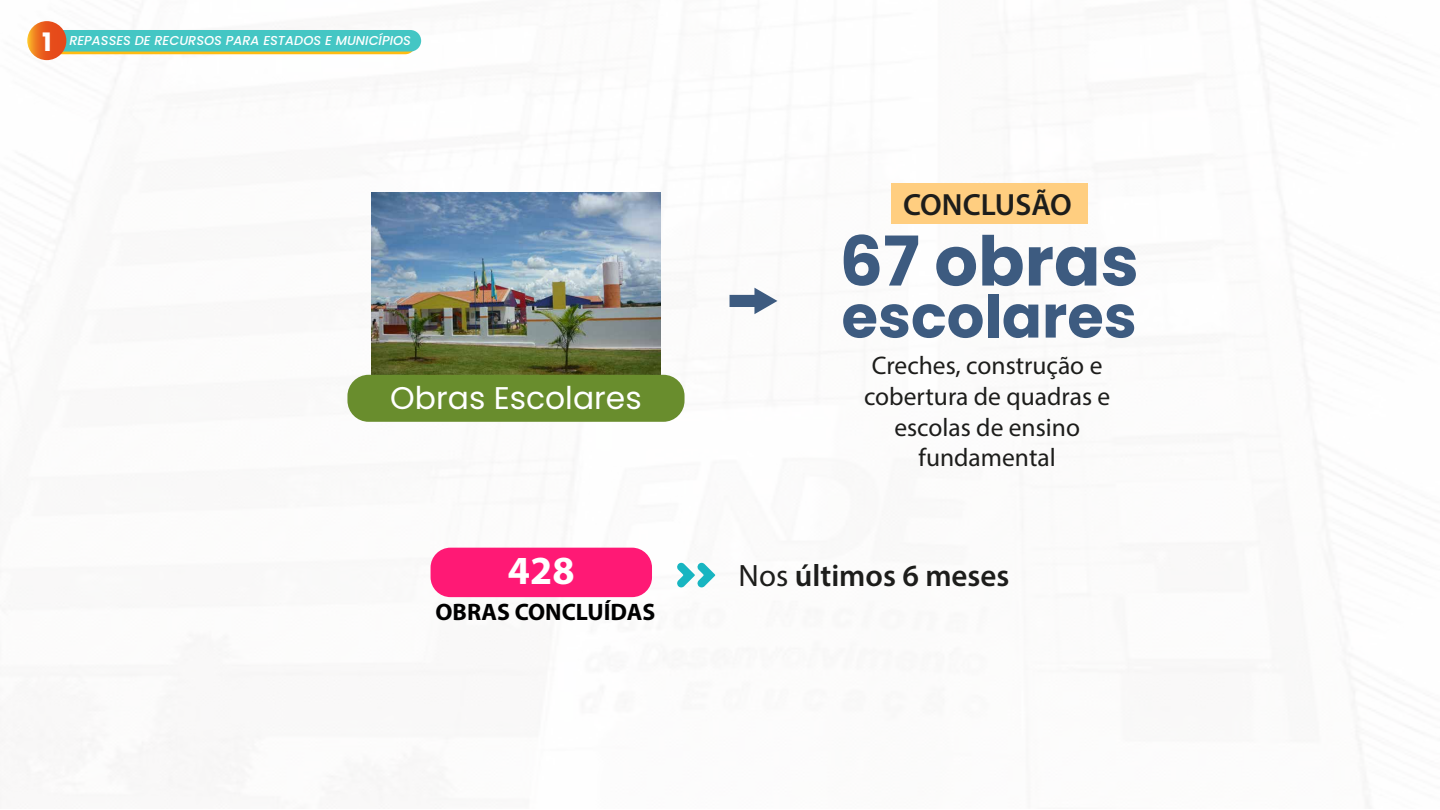
<style>
.page{position:relative;width:1440px;height:810px;background:#fff}
.page>*{position:absolute;margin:0;border:0;box-sizing:border-box;transform-origin:0 0}
.t1{font:700 68.62px "Poppins";color:#3d5b80}
.t2{font:700 59.1px "Poppins";color:#3d5b80}
.t3{font:700 40.05px "Myriad Pro";color:#fff}
.t4{font:31.35px "Poppins";color:#fff}
.t5{font:600 30.97px "Myriad Pro";color:#1d1d1b}
.t6{font:600 30.75px "Myriad Pro";color:#1d1d1b}
.t7{font:25.5px/30.6px "Myriad Pro";color:#1d1d1b;text-align:center}
.t8{font:700 25.42px "Poppins";color:#fff}
.t9{font:700 23.85px "Myriad Pro";color:#000}
.t10{font:italic 500 12.9px "Poppins";color:#fff}
.s1{font-weight:400}
</style>
<div class="page">
<img style="left:372px;top:193px;width:288px;height:182px">
<div style="left:347px;top:375px;width:338px;height:47px;background:#698d2d;border-radius:21px"></div>
<div style="left:431px;top:548px;width:221px;height:49px;background:#ff1975;border-radius:20px"></div>
<svg style="left:677px;top:563px;width:38px;height:24px"></svg>
<svg style="left:730px;top:288px;width:47px;height:26px"></svg>
<div style="left:891px;top:184px;width:196px;height:40px;background:#ffce80"></div>
<div style="left:41px;top:33px;width:375px;height:21px;background:#ffbb12;border-radius:11px"></div>
<div style="left:37px;top:30px;width:384px;height:22px;background:#44c6c4;border-radius:11px"></div>
<svg style="left:27px;top:21px;width:39px;height:39px"></svg>
<p class="t8" style="left:42px;top:27px;width:11px">1</p>
<p class="t10" style="left:69px;top:33px;width:343px">REPASSES DE RECURSOS PARA ESTADOS E MUNICÍPIOS</p>
<p class="t6" style="left:903px;top:185px;width:170px">CONCLUSÃO</p>
<p class="t4" style="left:390px;top:379px;width:253px">Obras Escolares</p>
<h1 class="t1" style="left:839px;top:222px;width:301px">67 obras</h1>
<h2 class="t2" style="left:842px;top:283px;width:297px">escolares</h2>
<p class="t7" style="left:864px;top:350px;width:248px">Creches, construção e cobertura de quadras e escolas de ensino fundamental</p>
<h3 class="t3" style="left:508px;top:544px;width:68px">428</h3>
<p class="t5" style="left:739px;top:556px;width:272px"><span class="s1">Nos</span> últimos 6 meses</p>
<p class="t9" style="left:435px;top:597px;width:221px">OBRAS CONCLUÍDAS</p>
</div>
